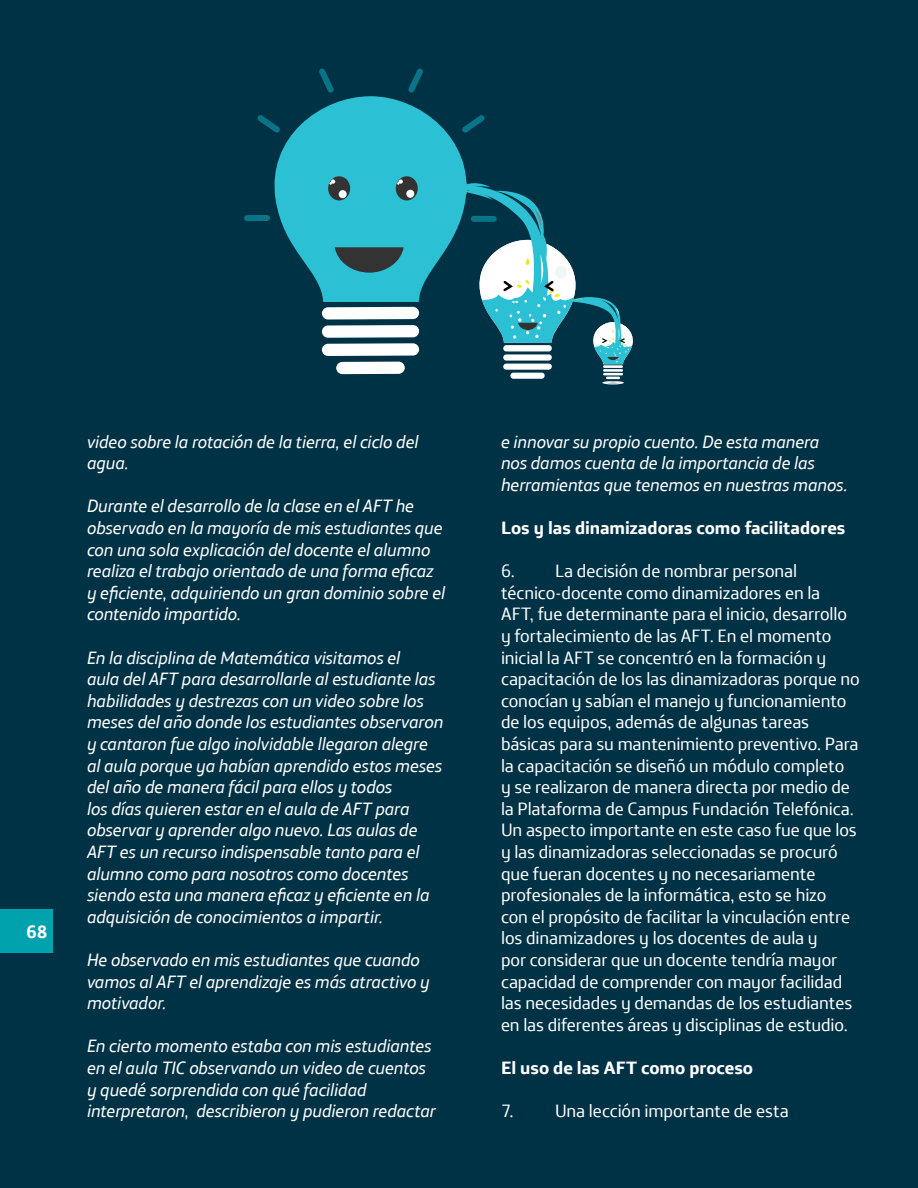
<style>
.page{position:relative;width:918px;height:1188px;background:#003246}
.page>*{position:absolute;margin:0;border:0;box-sizing:border-box;transform-origin:0 0}
.t1{font:italic 18px/21.6px "Telefonica Text";letter-spacing:-.01em;color:#fff}
.t2{font:18px/21.6px "Telefonica Text";letter-spacing:-.005em;color:#fff}
.t3{font:700 18px "Telefonica Text";color:#fff}
</style>
<div class="page">
<div style="left:0;top:909px;width:52px;height:44px;background:#00a2ae"></div>
<div style="left:503px;top:364px;width:49px;height:6px;background:#fff;border-radius:3px"></div>
<div style="left:510px;top:373px;width:35px;height:6px;background:#fff;border-radius:3px"></div>
<div style="left:336px;top:362px;width:69px;height:12px;background:#fff;border-radius:6px"></div>
<div style="left:244px;top:215px;width:26px;height:6px;background:#087486;border-radius:3px"></div>
<hr style="left:603px;top:365px;width:20px;height:3px;background:#fff">
<hr style="left:603px;top:369px;width:20px;height:3px;background:#fff">
<hr style="left:603px;top:373px;width:20px;height:2px;background:#fff">
<hr style="left:602px;top:381px;width:22px;height:3px;background:#fff;border-radius:50%">
<svg style="left:606px;top:377px;width:14px;height:7px"></svg>
<svg style="left:257px;top:68px;width:376px;height:296px"></svg>
<p class="t3" style="left:26px;top:915px;width:21px">668</p>
<p class="t1" style="left:87px;top:429px;width:333px">video sobre la rotación de la tierra, el ciclo del agua.</p>
<p class="t1" style="left:87px;top:494px;width:360px">Durante el desarrollo de la clase en el AFT he observado en la mayoría de mis estudiantes que con una sola explicación del docente el alumno realiza el trabajo orientado de una forma eficaz y eficiente, adquiriendo un gran dominio sobre el contenido impartido.</p>
<p class="t1" style="left:87px;top:645px;width:358px">En la disciplina de Matemática visitamos el<br>aula del AFT para desarrollarle al estudiante las habilidades y destrezas con un video sobre los meses del año donde los estudiantes observaron y cantaron fue algo inolvidable llegaron alegre al aula porque ya habían aprendido estos meses del año de manera fácil para ellos y todos<br>los días quieren estar en el aula de AFT para observar y aprender algo nuevo. Las aulas de AFT es un recurso indispensable tanto para el alumno como para nosotros como docentes siendo esta una manera eficaz y eficiente en la adquisición de conocimientos a impartir.</p>
<p class="t1" style="left:87px;top:947px;width:344px">He observado en mis estudiantes que cuando vamos al AFT el aprendizaje es más atractivo y motivador.</p>
<p class="t1" style="left:87px;top:1034px;width:350px">En cierto momento estaba con mis estudiantes en el aula TIC observando un video de cuentos y quedé sorprendida con qué facilidad interpretaron, describieron y pudieron redactar</p>
<p class="t1" style="left:501px;top:429px;width:348px">e innovar su propio cuento. De esta manera nos damos cuenta de la importancia de las herramientas que tenemos en nuestras manos.</p>
<p class="t3" style="left:501px;top:512px;width:346px">Los y las dinamizadoras como facilitadores</p>
<p class="t2" style="left:501px;top:558px;width:360px">6. La decisión de nombrar personal técnico-docente como dinamizadores en la<br>AFT, fue determinante para el inicio, desarrollo y fortalecimiento de las AFT. En el momento inicial la AFT se concentró en la formación y capacitación de los las dinamizadoras porque no conocían y sabían el manejo y funcionamiento de los equipos, además de algunas tareas básicas para su mantenimiento preventivo. Para la capacitación se diseñó un módulo completo<br>y se realizaron de manera directa por medio de la Plataforma de Campus Fundación Telefónica.<br>Un aspecto importante en este caso fue que los y las dinamizadoras seleccionadas se procuró que fueran docentes y no necesariamente profesionales de la informática, esto se hizo<br>con el propósito de facilitar la vinculación entre los dinamizadores y los docentes de aula y<br>por considerar que un docente tendría mayor capacidad de comprender con mayor facilidad las necesidades y demandas de los estudiantes en las diferentes áreas y disciplinas de estudio.</p>
<p class="t3" style="left:501px;top:1052px;width:254px">El uso de las AFT como proceso</p>
<p class="t2" style="left:501px;top:1098px;width:289px">7. Una lección importante de esta</p>
</div>
